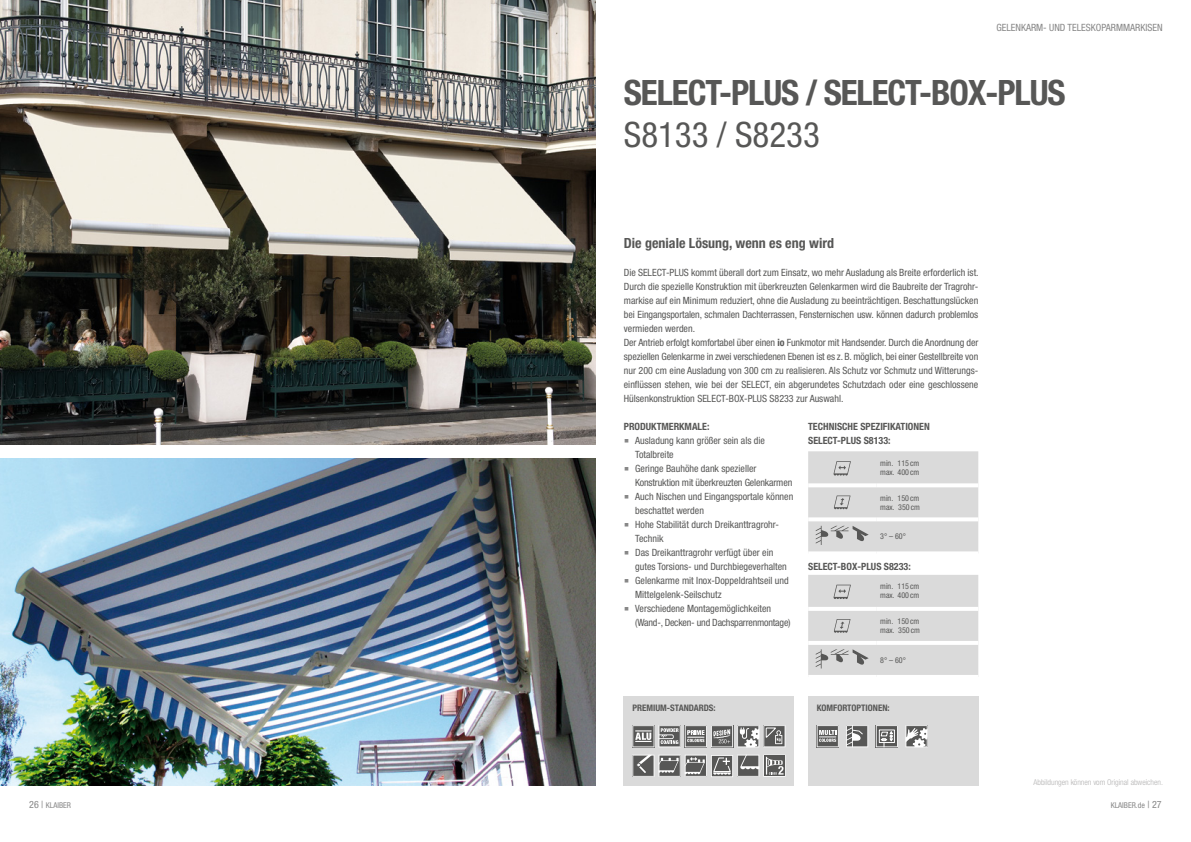
<style>
.page{position:relative;width:1191px;height:842px;background:#fff}
.page>*{position:absolute;margin:0;border:0;box-sizing:border-box;transform-origin:0 0}
.t1{font:700 condensed 35px "Helvetica Neue LT Std";letter-spacing:-.03em;color:#575756}
.t2{font:condensed 35px "Helvetica Neue LT Std";color:#575756}
.t3{font:700 condensed 14px "Helvetica Neue LT Std";color:#575756}
.t4{font:condensed 10px/14px "Helvetica Neue LT Std";color:#575756}
.t5{font:700 condensed 10px/13.8px "Helvetica Neue LT Std";color:#575756}
.t6{font:condensed 10px "Helvetica Neue LT Std";color:#878787}
.t7{font:700 condensed 9px "Helvetica Neue LT Std";color:#575756}
.t8{font:condensed 8px/9px "Helvetica Neue LT Std";color:#575756}
.t9{font:300 condensed 8px "Helvetica Neue LT Std";color:#b3b2b2}
.t10{font:condensed 8px "Helvetica Neue LT Std";color:#878787}
.s1{font-weight:700}
.s2{font-family:"Verdana";font-stretch:normal;font-size:16px;color:#878787}
.s3{font-size:10px}
</style>
<div class="page">
<div style="left:624px;top:696px;width:170px;height:89px;background:#dadada"></div>
<div style="left:808px;top:696px;width:170px;height:89px;background:#dadada"></div>
<img style="left:0;top:0;width:595px;height:444px">
<img style="left:0;top:458px;width:595px;height:327px">
<svg style="left:89px;top:557px;width:45px;height:35px"></svg>
<svg style="left:875px;top:725px;width:23px;height:22px"></svg>
<svg style="left:816px;top:725px;width:22px;height:22px"></svg>
<svg style="left:905px;top:725px;width:22px;height:22px"></svg>
<svg style="left:846px;top:725px;width:22px;height:22px"></svg>
<svg style="left:632px;top:725px;width:153px;height:22px"></svg>
<svg style="left:632px;top:755px;width:153px;height:22px"></svg>
<svg style="left:808px;top:575px;width:170px;height:100px"></svg>
<svg style="left:808px;top:451px;width:170px;height:101px"></svg>
<p class="t6" style="left:996px;top:22px;width:168px">GELENKARM- UND TELESKOPARMMARKISEN</p>
<h1 class="t1" style="left:624px;top:71px;width:443px">SELECT-PLUS / SELECT-BOX-PLUS</h1>
<h1 class="t2" style="left:624px;top:114px;width:197px">S8133 / S8233</h1>
<h2 class="t3" style="left:624px;top:235px;width:212px">Die geniale Lösung, wenn es eng wird</h2>
<p class="t4" style="left:624px;top:265px;width:356px">Die SELECT-PLUS kommt überall dort zum Einsatz, wo mehr Ausladung als Breite erforderlich ist.<br>Durch die spezielle Konstruktion mit überkreuzten Gelenkarmen wird die Baubreite der Tragrohr&shy;markise auf ein Minimum reduziert, ohne die Ausladung zu beeinträchtigen. Beschattungslücken bei Eingangsportalen, schmalen Dachterrassen, Fensternischen usw. können dadurch problemlos vermieden werden.<br>Der Antrieb erfolgt komfortabel über einen <span class="s1">io</span> Funkmotor mit Handsender. Durch die Anordnung der speziellen Gelenkarme in zwei verschiedenen Ebenen ist es z. B. möglich, bei einer Gestellbreite von nur 200 cm eine Ausladung von 300 cm zu realisieren. Als Schutz vor Schmutz und Witterungs&shy;einflüssen stehen, wie bei der SELECT, ein abgerundetes Schutzdach oder eine geschlossene Hülsenkonstruktion SELECT-BOX-PLUS S8233 zur Auswahl.</p>
<p class="t5" style="left:624px;top:419px;width:87px">PRODUKTMERKMALE:</p>
<p class="t4" style="left:635px;top:433px;width:131px;text-indent:-11px"><span class="s2">▪</span> Ausladung kann größer sein als die<br>Totalbreite</p>
<p class="t4" style="left:635px;top:461px;width:159px;text-indent:-11px"><span class="s2">▪</span> Geringe Bauhöhe dank spezieller<br>Konstruktion mit überkreuzten Gelenkarmen</p>
<p class="t4" style="left:635px;top:489px;width:160px;text-indent:-11px"><span class="s2">▪</span> Auch Nischen und Eingangsportale können beschattet werden</p>
<p class="t4" style="left:635px;top:517px;width:145px;text-indent:-11px"><span class="s2">▪</span> Hohe Stabilität durch Dreikanttragrohr-<br>Technik</p>
<p class="t4" style="left:635px;top:545px;width:153px;text-indent:-11px"><span class="s2">▪</span> Das Dreikanttragrohr verfügt über ein gutes Torsions- und Durchbiegeverhalten</p>
<p class="t4" style="left:635px;top:573px;width:155px;text-indent:-11px"><span class="s2">▪</span> Gelenkarme mit Inox-Doppeldrahtseil und<br>Mittelgelenk-Seilschutz</p>
<p class="t4" style="left:635px;top:601px;width:157px;text-indent:-11px"><span class="s2">▪</span> Verschiedene Montagemöglichkeiten (Wand-, Decken- und Dachsparrenmontage)</p>
<p class="t5" style="left:808px;top:420px;width:123px">TECHNISCHE SPEZIFIKATIONEN<br>SELECT-PLUS S8133:</p>
<p class="t8" style="left:880px;top:458px;width:40px">min. 115 cm max. 400 cm</p>
<p class="t8" style="left:880px;top:493px;width:41px">min. 150 cm max. 350 cm</p>
<p class="t8" style="left:880px;top:532px;width:27px">3° – 60°</p>
<p class="t5" style="left:808px;top:559px;width:104px">SELECT-BOX-PLUS S8233:</p>
<p class="t8" style="left:880px;top:582px;width:40px">min. 115 cm max. 400 cm</p>
<p class="t8" style="left:880px;top:617px;width:41px">min. 150 cm max. 350 cm</p>
<p class="t8" style="left:880px;top:655px;width:27px">8° – 60°</p>
<p class="t7" style="left:632px;top:702px;width:85px">PREMIUM-STANDARDS:</p>
<p class="t7" style="left:816px;top:702px;width:74px">KOMFORTOPTIONEN:</p>
<p class="t9" style="left:1033px;top:778px;width:131px">Abbildungen können vom Original abweichen.</p>
<p class="t10" style="left:29px;top:801px;width:43px"><span class="s3">26 |</span> KLAIBER</p>
<p class="t10" style="left:1110px;top:801px;width:52px">KLAIBER.de <span class="s3">| 27</span></p>
</div>
